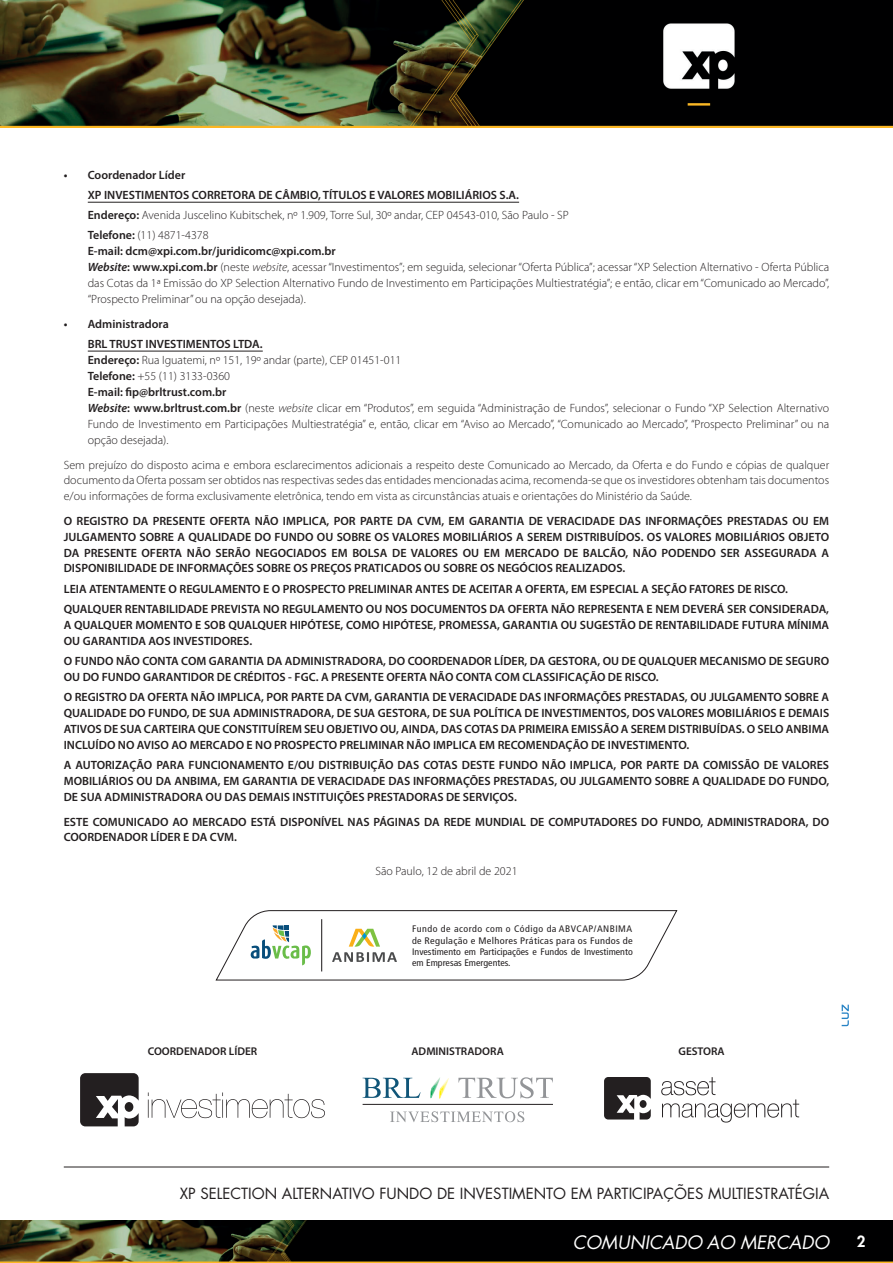
<style>
.page{position:relative;width:893px;height:1263px;background:#fff}
.page>*{position:absolute;margin:0;border:0;box-sizing:border-box;transform-origin:0 0}
.t1{font:italic 18px "Futura";color:#fff}
.t2{font:15px "Futura";color:#231f20}
.t3{font:800 15px "Futura";color:#fff}
.t4{font:600 12px/15.9px "Myriad Pro";color:#231f20}
.t5{font:300 12px/15.9px "Myriad Pro";color:#231f20}
.t6{font:600 11.25px "Myriad Pro";color:#231f20}
.t7{font:condensed 9.45px/11.4px "Frutiger";color:#231f20;text-align:justify;scale:1.05 1}
.s1{font-weight:300}
.s2{font-weight:600}
.s3{font-weight:600;font-style:italic}
.s4{font-style:italic}
</style>
<div class="page">
<img style="left:0;top:0;width:893px;height:127px">
<img style="left:0;top:1220px;width:893px;height:43px">
<hr style="left:64px;top:1166px;width:765px;height:1px;background:#231f20">
<hr style="left:88px;top:202px;width:431px;height:1px;background:#231f20">
<hr style="left:88px;top:351px;width:175px;height:1px;background:#231f20">
<svg style="left:216px;top:910px;width:461px;height:70px"></svg>
<svg style="left:80px;top:1073px;width:59px;height:53px"></svg>
<div style="left:125px;top:1102px;width:8px;height:10px;background:#231f20;border-radius:50%"></div>
<svg style="left:148px;top:1092px;width:177px;height:26px"></svg>
<svg style="left:363px;top:1078px;width:58px;height:20px"></svg>
<svg style="left:458px;top:1077px;width:95px;height:21px"></svg>
<svg style="left:430px;top:1077px;width:19px;height:22px"></svg>
<hr style="left:363px;top:1104px;width:190px;height:1px;background:#231f20">
<svg style="left:390px;top:1111px;width:134px;height:11px"></svg>
<svg style="left:604px;top:1077px;width:47px;height:42px"></svg>
<div style="left:640px;top:1100px;width:7px;height:8px;background:#231f20;border-radius:50%"></div>
<svg style="left:661px;top:1077px;width:138px;height:45px"></svg>
<svg style="left:842px;top:1005px;width:7px;height:21px"></svg>
<p class="t4" style="left:88px;top:165px;width:483px;line-height:20.1px;text-indent:-24px">• Coordenador Líder<br>XP INVESTIMENTOS CORRETORA DE CÂMBIO, TÍTULOS E VALORES MOBILIÁRIOS S.A.<br>Endereço: <span class="s1">Avenida Juscelino Kubitschek, nº 1.909, Torre Sul, 30º andar, CEP 04543-010, São Paulo - SP </span>Telefone: <span class="s1">(11) 4871-4378</span></p>
<p class="t5" style="left:88px;top:244px;width:743px"><span class="s2">E-mail: dcm@xpi.com.br/juridicomc@xpi.com.br<br></span><span class="s3">Website</span><span class="s2">: www.xpi.com.br</span> (neste <span class="s4">website</span>, acessar “Investimentos”; em seguida, selecionar “Oferta Pública”; acessar “XP Selection Alternativo - Oferta Pública das Cotas da 1ª Emissão do XP Selection Alternativo Fundo de Investimento em Participações Multiestratégia”; e então, clicar em “Comunicado ao Mercado”, “Prospecto Preliminar” ou na opção desejada).</p>
<p class="t4" style="left:88px;top:314px;width:176px;line-height:20.1px;text-indent:-24px">• Administradora<br>BRL TRUST INVESTIMENTOS LTDA.</p>
<p class="t5" style="left:88px;top:352px;width:743px"><span class="s2">Endereço:</span> Rua Iguatemi, nº 151, 19º andar (parte), CEP 01451-011<br><span class="s2">Telefone:</span> +55 (11) 3133-0360<br><span class="s2">E-mail: fip@brltrust.com.br<br></span><span class="s3">Website</span><span class="s2">: www.brltrust.com.br</span> (neste <span class="s4">website</span> clicar em “Produtos”, em seguida “Administração de Fundos”, selecionar o Fundo “XP Selection Alternativo Fundo de Investimento em Participações Multiestratégia” e, então, clicar em “Aviso ao Mercado”, “Comunicado ao Mercado”, “Prospecto Preliminar” ou na opção desejada).</p>
<p class="t5" style="left:64px;top:457px;width:767px;text-align:justify">Sem prejuízo do disposto acima e embora esclarecimentos adicionais a respeito deste Comunicado ao Mercado, da Oferta e do Fundo e cópias de qualquer documento da Oferta possam ser obtidos nas respectivas sedes das entidades mencionadas acima, recomenda-se que os investidores obtenham tais documentos e/ou informações de forma exclusivamente eletrônica, tendo em vista as circunstâncias atuais e orientações do Ministério da Saúde.</p>
<p class="t4" style="left:64px;top:512px;width:767px;text-align:justify">O REGISTRO DA PRESENTE OFERTA NÃO IMPLICA, POR PARTE DA CVM, EM GARANTIA DE VERACIDADE DAS INFORMAÇÕES PRESTADAS OU EM JULGAMENTO SOBRE A QUALIDADE DO FUNDO OU SOBRE OS VALORES MOBILIÁRIOS A SEREM DISTRIBUÍDOS. OS VALORES MOBILIÁRIOS OBJETO DA PRESENTE OFERTA NÃO SERÃO NEGOCIADOS EM BOLSA DE VALORES OU EM MERCADO DE BALCÃO, NÃO PODENDO SER ASSEGURADA A DISPONIBILIDADE DE INFORMAÇÕES SOBRE OS PREÇOS PRATICADOS OU SOBRE OS NEGÓCIOS REALIZADOS.</p>
<p class="t4" style="left:64px;top:578px;width:767px;line-height:20.1px">LEIA ATENTAMENTE O REGULAMENTO E O PROSPECTO PRELIMINAR ANTES DE ACEITAR A OFERTA, EM ESPECIAL A SEÇÃO FATORES DE RISCO.<br>QUALQUER RENTABILIDADE PREVISTA NO REGULAMENTO OU NOS DOCUMENTOS DA OFERTA NÃO REPRESENTA E NEM DEVERÁ SER CONSIDERADA,</p>
<p class="t4" style="left:64px;top:616px;width:767px">A QUALQUER MOMENTO E SOB QUALQUER HIPÓTESE, COMO HIPÓTESE, PROMESSA, GARANTIA OU SUGESTÃO DE RENTABILIDADE FUTURA MÍNIMA<br>OU GARANTIDA AOS INVESTIDORES.</p>
<p class="t4" style="left:64px;top:652px;width:767px">O FUNDO NÃO CONTA COM GARANTIA DA ADMINISTRADORA, DO COORDENADOR LÍDER, DA GESTORA, OU DE QUALQUER MECANISMO DE SEGURO<br>OU DO FUNDO GARANTIDOR DE CRÉDITOS - FGC. A PRESENTE OFERTA NÃO CONTA COM CLASSIFICAÇÃO DE RISCO.</p>
<p class="t4" style="left:64px;top:688px;width:767px;text-align:justify">O REGISTRO DA OFERTA NÃO IMPLICA, POR PARTE DA CVM, GARANTIA DE VERACIDADE DAS INFORMAÇÕES PRESTADAS, OU JULGAMENTO SOBRE A QUALIDADE DO FUNDO, DE SUA ADMINISTRADORA, DE SUA GESTORA, DE SUA POLÍTICA DE INVESTIMENTOS, DOS VALORES MOBILIÁRIOS E DEMAIS ATIVOS DE SUA CARTEIRA QUE CONSTITUÍREM SEU OBJETIVO OU, AINDA, DAS COTAS DA PRIMEIRA EMISSÃO A SEREM DISTRIBUÍDAS. O SELO ANBIMA INCLUÍDO NO AVISO AO MERCADO E NO PROSPECTO PRELIMINAR NÃO IMPLICA EM RECOMENDAÇÃO DE INVESTIMENTO.</p>
<p class="t4" style="left:64px;top:756px;width:767px;text-align:justify">A AUTORIZAÇÃO PARA FUNCIONAMENTO E/OU DISTRIBUIÇÃO DAS COTAS DESTE FUNDO NÃO IMPLICA, POR PARTE DA COMISSÃO DE VALORES MOBILIÁRIOS OU DA ANBIMA, EM GARANTIA DE VERACIDADE DAS INFORMAÇÕES PRESTADAS, OU JULGAMENTO SOBRE A QUALIDADE DO FUNDO, DE SUA ADMINISTRADORA OU DAS DEMAIS INSTITUIÇÕES PRESTADORAS DE SERVIÇOS.</p>
<p class="t4" style="left:64px;top:813px;width:767px">ESTE COMUNICADO AO MERCADO ESTÁ DISPONÍVEL NAS PÁGINAS DA REDE MUNDIAL DE COMPUTADORES DO FUNDO, ADMINISTRADORA, DO<br>COORDENADOR LÍDER E DA CVM.</p>
<p class="t5" style="left:375px;top:863px;width:144px">São Paulo, 12 de abril de 2021</p>
<p class="t7" style="left:412px;top:923px;width:212px">Fundo de acordo com o Código da ABVCAP/ANBIMA de Regulação e Melhores Práticas para os Fundos de Investimento em Participações e Fundos de Investimento em Empresas Emergentes.</p>
<p class="t6" style="left:148px;top:1044px;width:111px">COORDENADOR LÍDER</p>
<p class="t6" style="left:411px;top:1044px;width:94px">ADMINISTRADORA</p>
<p class="t6" style="left:678px;top:1044px;width:48px">GESTORA</p>
<p class="t2" style="left:180px;top:1183px;width:651px">XP SELECTION ALTERNATIVO FUNDO DE INVESTIMENTO EM PARTICIPAÇÕES MULTIESTRATÉGIA</p>
<h1 class="t1" style="left:573px;top:1229px;width:258px">COMUNICADO AO MERCADO</h1>
<p class="t3" style="left:857px;top:1231px;width:10px">2</p>
</div>
